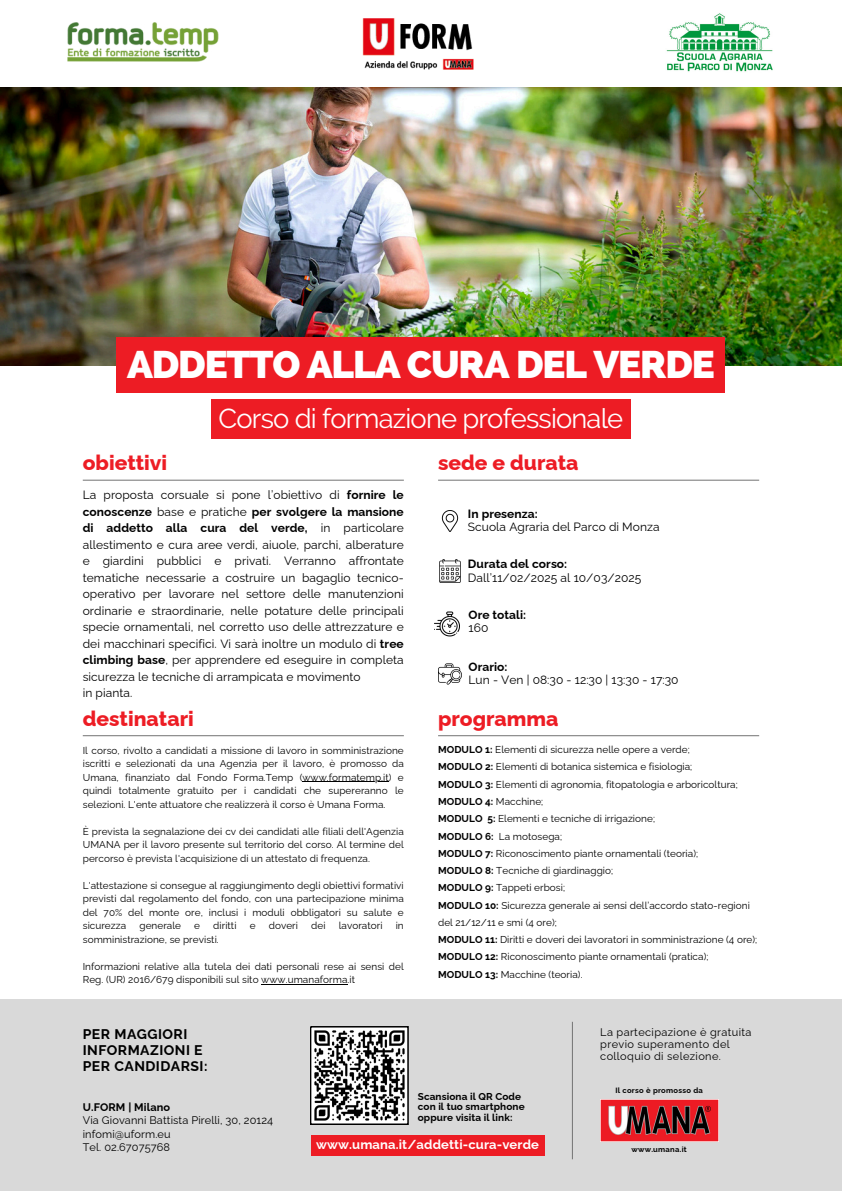
<style>
.page{position:relative;width:842px;height:1191px;background:#fff}
.page>*{position:absolute;margin:0;border:0;box-sizing:border-box;transform-origin:0 0}
.t1{font:800 38.6px "Raleway";letter-spacing:-.03em;color:#fff}
.t2{font:27.3px "Raleway";letter-spacing:-.03em;color:#fff}
.t3{font:800 21px "Raleway";color:#ed1c24}
.t4{font:700 14px/15.8px "Raleway";letter-spacing:.035em;color:#000}
.t5{font:700 13px "Raleway";letter-spacing:.01em;color:#fff}
.t6{font:12px/16.5px "Raleway";letter-spacing:.005em;color:#000;text-align:justify}
.t7{font:700 12px "Raleway";letter-spacing:.005em;color:#000}
.t8{font:11px/13.5px "Raleway";letter-spacing:.01em;color:#000}
.t9{font:11px/12px "Raleway";letter-spacing:.035em;color:#000}
.t10{font:10px/17.2px "Raleway";letter-spacing:.005em;color:#000}
.t11{font:700 10px/10.5px "Raleway";letter-spacing:.01em;color:#000}
.t12{font:700 7.6px "Raleway";letter-spacing:.035em;color:#000}
.s1{font-weight:700}
</style>
<div class="page">
<img style="left:0;top:87px;width:842px;height:278px">
<hr style="left:83px;top:735px;width:321px;height:1px;background:#737373">
<hr style="left:438px;top:735px;width:321px;height:1px;background:#737373">
<hr style="left:83px;top:480px;width:321px;height:1px;background:#737373">
<hr style="left:438px;top:480px;width:321px;height:1px;background:#737373">
<img style="left:439px;top:559px;width:22px;height:23px">
<img style="left:434px;top:611px;width:26px;height:25px">
<img style="left:438px;top:663px;width:23px;height:22px">
<img style="left:68px;top:22px;width:150px;height:40px">
<img style="left:666px;top:13px;width:107px;height:59px">
<img style="left:362px;top:18px;width:111px;height:52px">
<img style="left:441px;top:510px;width:18px;height:21px">
<div style="left:0;top:999px;width:842px;height:191px;background:#d9d9d9"></div>
<svg style="left:311px;top:1026px;width:97px;height:98px;background:#929292"></svg>
<div style="left:117px;top:337px;width:608px;height:55px;background:#ed1c24"></div>
<div style="left:211px;top:399px;width:420px;height:39px;background:#ed1c24"></div>
<hr style="left:302px;top:781px;width:87px;height:1px;background:#000">
<hr style="left:261px;top:983px;width:86px;height:1px;background:#000">
<div style="left:311px;top:1134px;width:233px;height:21px;background:#ed1c24"></div>
<img style="left:600px;top:1099px;width:118px;height:42px">
<hr style="left:572px;top:1021px;width:1px;height:138px;background:#737373">
<p class="t1" style="left:127px;top:341px;width:589px">ADDETTO ALLA CURA DEL VERDE</p>
<p class="t2" style="left:219px;top:402px;width:406px">Corso di formazione professionale</p>
<p class="t3" style="left:83px;top:450px;width:86px">obiettivi</p>
<p class="t6" style="left:83px;top:486px;width:322px">La proposta corsuale si pone l’obiettivo di <span class="s1">fornire le conoscenze</span> base e pratiche <span class="s1">per svolgere la mansione di addetto alla cura del verde,</span> in particolare allestimento e cura aree verdi, aiuole, parchi, alberature e giardini pubblici e privati. Verranno affrontate tematiche necessarie a costruire un bagaglio tecnico&shy;operativo per lavorare nel settore delle manutenzioni ordinarie e straordinarie, nelle potature delle principali specie ornamentali, nel corretto uso delle attrezzature e dei macchinari specifici. Vi sarà inoltre un modulo di <span class="s1">tree climbing base</span>, per apprendere ed eseguire in completa sicurezza le tecniche di arrampicata e movimento</p>
<h6 class="t6" style="left:83px;top:684px;width:51px">in pianta.</h6>
<p class="t3" style="left:438px;top:450px;width:142px">sede e durata</p>
<p class="t7" style="left:468px;top:506px;width:71px">In presenza:</p>
<p class="t6" style="left:468px;top:518px;width:193px">Scuola Agraria del Parco di Monza</p>
<p class="t7" style="left:468px;top:556px;width:101px">Durata del corso:</p>
<p class="t6" style="left:468px;top:569px;width:175px">Dall’11/02/2025 al 10/03/2025</p>
<p class="t7" style="left:469px;top:607px;width:59px">Ore totali:</p>
<p class="t6" style="left:469px;top:619px;width:21px">160</p>
<h1 class="t7" style="left:469px;top:659px;width:40px">Orario:</h1>
<h2 class="t6" style="left:469px;top:671px;width:212px">Lun - Ven | 08:30 - 12:30 | 13:30 - 17:30</h2>
<p class="t3" style="left:83px;top:706px;width:112px">destinatari</p>
<p class="t3" style="left:438px;top:706px;width:122px">programma</p>
<p class="t10" style="left:83px;top:743px;width:322px;line-height:13.5px;text-align:justify">Il corso, rivolto a candidati a missione di lavoro in somministrazione iscritti e selezionati da una Agenzia per il lavoro, è promosso da Umana, finanziato dal Fondo Forma.Temp (www.formatemp.it) e</p>
<h6 class="t10" style="left:83px;top:783px;width:322px;line-height:13.5px">quindi totalmente gratuito per i candidati che supereranno le selezioni. L'ente attuatore che realizzerà il corso è Umana Forma.</h6>
<h6 class="t10" style="left:83px;top:824px;width:322px;line-height:13.5px">È prevista la segnalazione dei cv dei candidati alle filiali dell'Agenzia<br>UMANA per il lavoro presente sul territorio del corso. Al termine del</h6>
<p class="t10" style="left:83px;top:849px;width:289px">percorso è prevista l'acquisizione di un attestato di frequenza.</p>
<p class="t10" style="left:83px;top:878px;width:322px;line-height:13.5px;text-align:justify">L'attestazione si consegue al raggiungimento degli obiettivi formativi previsti dal regolamento del fondo, con una partecipazione minima del 70% del monte ore, inclusi i moduli obbligatori su salute e</p>
<p class="t10" style="left:83px;top:917px;width:45px">sicurezza</p>
<p class="t10" style="left:139px;top:917px;width:43px">generale</p>
<p class="t10" style="left:194px;top:917px;width:7px">e</p>
<p class="t10" style="left:213px;top:917px;width:25px">diritti</p>
<p class="t10" style="left:250px;top:917px;width:7px">e</p>
<p class="t10" style="left:269px;top:917px;width:31px">doveri</p>
<p class="t10" style="left:311px;top:917px;width:16px">dei</p>
<p class="t10" style="left:339px;top:917px;width:45px">lavoratori</p>
<p class="t10" style="left:396px;top:917px;width:10px">in</p>
<p class="t10" style="left:83px;top:930px;width:137px">somministrazione, se previsti.</p>
<p class="t10" style="left:83px;top:959px;width:322px;line-height:13.5px">Informazioni relative alla tutela dei dati personali rese ai sensi del<br>Reg. (UR) 2016/679 disponibili sul sito www.umanaforma.it</p>
<p class="t10" style="left:438px;top:741px;width:321px"><span class="s1">MODULO 1:</span> Elementi di sicurezza nelle opere a verde;<br><span class="s1">MODULO 2:</span> Elementi di botanica sistemica e fisiologia;<br><span class="s1">MODULO 3:</span> Elementi di agronomia, fitopatologia e arboricoltura; <span class="s1">MODULO 4:</span> Macchine;<br><span class="s1">MODULO 5:</span> Elementi e tecniche di irrigazione;<br><span class="s1">MODULO 6:</span> La motosega;<br><span class="s1">MODULO 7:</span> Riconoscimento piante ornamentali (teoria);<br><span class="s1">MODULO 8:</span> Tecniche di giardinaggio;<br><span class="s1">MODULO 9:</span> Tappeti erbosi;<br><span class="s1">MODULO 10:</span> Sicurezza generale ai sensi dell’accordo stato-regioni del 21/12/11 e smi (4 ore);<br><span class="s1">MODULO 11:</span> Diritti e doveri dei lavoratori in somministrazione (4 ore); <span class="s1">MODULO 12:</span> Riconoscimento piante ornamentali (pratica);<br><span class="s1">MODULO 13:</span> Macchine (teoria).</p>
<p class="t4" style="left:83px;top:1026px;width:126px">PER MAGGIORI<br>INFORMAZIONI E<br>PER CANDIDARSI:</p>
<p class="t8" style="left:83px;top:1099px;width:192px"><span class="s1">U.FORM | Milano<br></span>Via Giovanni Battista Pirelli, 30, 20124 infomi@uform.eu<br>Tel. 02.67075768</p>
<p class="t11" style="left:418px;top:1090px;width:108px">Scansiona il QR Code con il tuo smartphone oppure visita il link:</p>
<h6 class="t5" style="left:316px;top:1136px;width:224px">www.umana.it/addetti-cura-verde</h6>
<h6 class="t9" style="left:600px;top:1026px;width:153px">La partecipazione è gratuita previo superamento del colloquio di selezione.</h6>
<p class="t12" style="left:615px;top:1085px;width:89px">Il corso è promosso da</p>
<p class="t12" style="left:631px;top:1144px;width:57px">www.umana.it</p>
</div>
